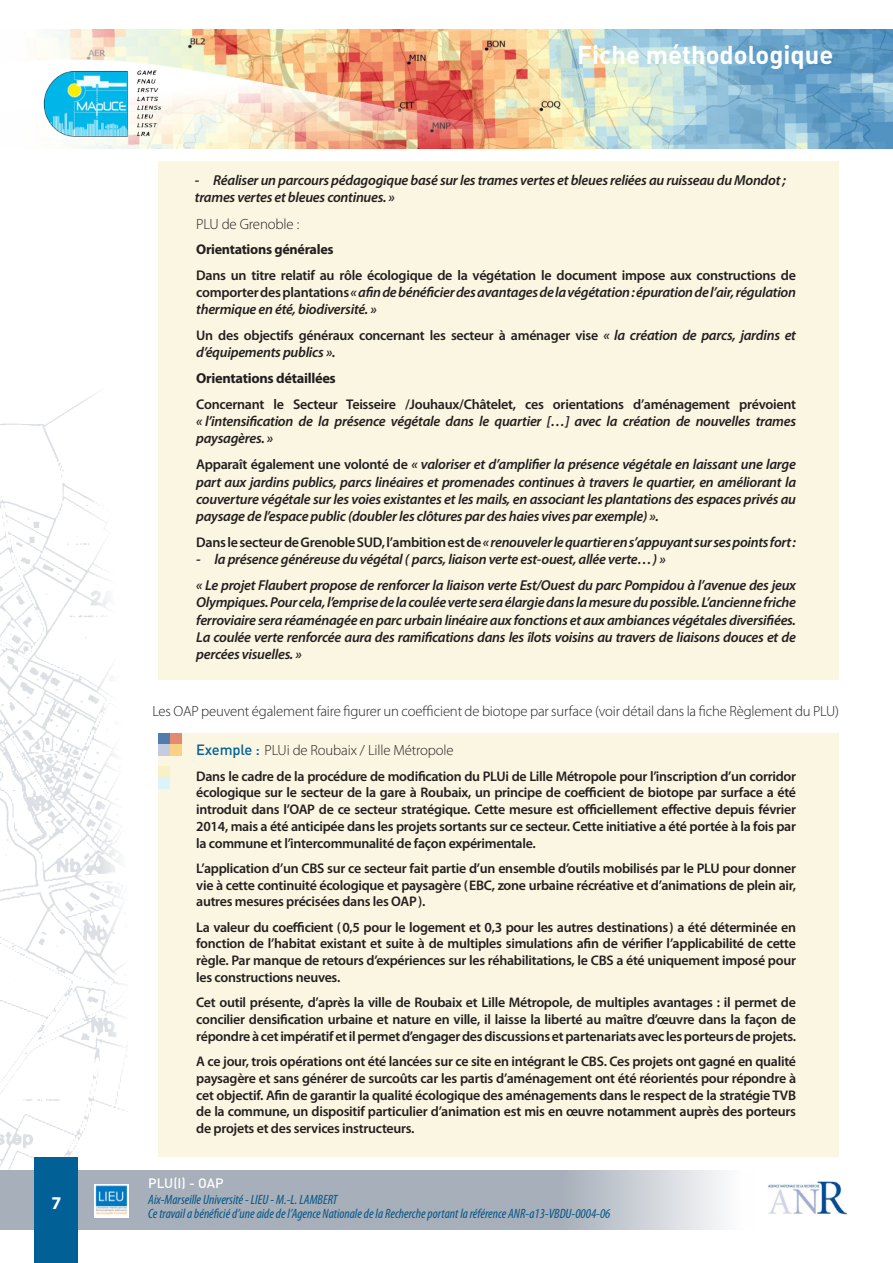
<style>
.page{position:relative;width:893px;height:1263px;background:#fff}
.page>*{position:absolute;margin:0;border:0;box-sizing:border-box;transform-origin:0 0}
.t1{font:25.5px "DIN Bold Alternate";color:#fff}
.t2{font:700 18px "Myriad";color:#fff}
.t3{font:300 14.85px "Myriad Pro";letter-spacing:-.01em;color:#231f20}
.t4{font:300 14.7px "Myriad Pro";letter-spacing:-.01em;color:#231f20}
.t5{font:italic 600 14.4px/17.2px "Myriad Pro";letter-spacing:-.02em;color:#231f20}
.t6{font:700 14.4px "Myriad Pro";letter-spacing:-.02em;color:#231f20}
.t7{font:600 14.1px "Myriad Pro";letter-spacing:-.02em;color:#231f20}
.t8{font:700 14.1px "Myriad Pro";letter-spacing:-.02em;color:#231f20}
.t9{font:600 13.95px/16.8px "Myriad Pro";letter-spacing:-.02em;color:#231f20;text-align:justify}
.t10{font:italic condensed 13.5px/13.5px "Myriad Pro";color:#015587}
.t11{font:500 13.5px "DIN";letter-spacing:-.005em;color:#fff}
.s1{font-style:normal;font-size:14.1px}
.s2{font-style:italic;font-size:14.4px}
.s3{font-family:"DIN";font-weight:500;color:#016096}
</style>
<div class="page">
<img style="left:0;top:391px;width:128px;height:779px">
<svg style="left:0;top:1170px;width:724px;height:60px;background:#b0b7c1"></svg>
<img style="left:33px;top:29px;width:859px;height:163px">
<div style="left:34px;top:1158px;width:44px;height:105px;background:#016096"></div>
<img style="left:94px;top:1184px;width:34px;height:34px">
<img style="left:768px;top:1181px;width:78px;height:33px">
<img style="left:41px;top:68px;width:125px;height:70px">
<div style="left:159px;top:162px;width:680px;height:518px;background:#fbf6e1"></div>
<div style="left:159px;top:733px;width:680px;height:424px;background:#fbf6e1"></div>
<div style="left:159px;top:733px;width:11px;height:11px;background:#527cab"></div>
<div style="left:159px;top:744px;width:11px;height:11px;background:#c3cce0"></div>
<div style="left:170px;top:733px;width:11px;height:11px;background:#e38b71"></div>
<div style="left:170px;top:744px;width:11px;height:11px;background:#f9d184"></div>
<div style="left:159px;top:766px;width:11px;height:11px;background:#f8f0c7"></div>
<div style="left:159px;top:777px;width:11px;height:11px;background:#dcf2fc"></div>
<p class="t2" style="left:51px;top:1194px;width:11px">7</p>
<h1 class="t1" style="left:577px;top:38px;width:258px">Fiche méthodologique</h1>
<p class="t5" style="left:195px;top:171px;width:592px">- Réaliser un parcours pédagogique basé sur les trames vertes et bleues reliées au ruisseau du Mondot ; trames vertes et bleues continues. »</p>
<p class="t3" style="left:196px;top:215px;width:105px">PLU de Grenoble :</p>
<p class="t8" style="left:196px;top:240px;width:139px">Orientations générales</p>
<p class="t7" style="left:196px;top:266px;width:601px">Dans un titre relatif au rôle écologique de la végétation le document impose aux constructions de</p>
<p class="t5" style="left:196px;top:283px;width:601px"><span class="s1">comporter des plantations</span> « afin de bénéficier des avantages de la végétation : épuration de l’air, régulation thermique en été, biodiversité. »</p>
<p class="t9" style="left:196px;top:327px;width:601px">Un des objectifs généraux concernant les secteur à aménager vise <span class="s2">« la création de parcs, jardins et</span></p>
<p class="t5" style="left:196px;top:344px;width:141px">d’équipements publics ».</p>
<p class="t6" style="left:196px;top:369px;width:141px">Orientations détaillées</p>
<p class="t7" style="left:196px;top:395px;width:601px">Concernant le Secteur Teisseire /Jouhaux/Châtelet, ces orientations d’aménagement prévoient</p>
<p class="t5" style="left:196px;top:412px;width:601px">« l’intensification de la présence végétale dans le quartier […] avec la création de nouvelles trames paysagères. »</p>
<p class="t5" style="left:196px;top:455px;width:601px;text-align:justify"><span class="s1">Apparaît également une volonté de</span> « valoriser et d’amplifier la présence végétale en laissant une large part aux jardins publics, parcs linéaires et promenades continues à travers le quartier, en améliorant la couverture végétale sur les voies existantes et les mails, en associant les plantations des espaces privés au paysage de l’espace public (doubler les clôtures par des haies vives par exemple) ».</p>
<p class="t5" style="left:196px;top:533px;width:601px"><span class="s1">Dans le secteur de Grenoble SUD, l’ambition est de</span> « renouveler le quartier en s’appuyant sur ses points fort:</p>
<p class="t5" style="left:196px;top:546px;width:601px;line-height:25.8px">- la présence généreuse du végétal ( parcs, liaison verte est-ouest, allée verte…) »<br>« Le projet Flaubert propose de renforcer la liaison verte Est/Ouest du parc Pompidou à l’avenue des jeux</p>
<p class="t5" style="left:196px;top:593px;width:601px;text-align:justify">Olympiques. Pour cela, l’emprise de la coulée verte sera élargie dans la mesure du possible. L’ancienne friche ferroviaire sera réaménagée en parc urbain linéaire aux fonctions et aux ambiances végétales diversifiées.<br>La coulée verte renforcée aura des ramifications dans les îlots voisins au travers de liaisons douces et de percées visuelles. »</p>
<p class="t4" style="left:152px;top:702px;width:688px">Les OAP peuvent également faire figurer un coefficient de biotope par surface (voir détail dans la fiche Règlement du PLU)</p>
<p class="t4" style="left:196px;top:741px;width:259px"><span class="s3">Exemple :</span> PLUi de Roubaix / Lille Métropole</p>
<p class="t9" style="left:196px;top:767px;width:601px">Dans le cadre de la procédure de modification du PLUi de Lille Métropole pour l’inscription d’un corridor écologique sur le secteur de la gare à Roubaix, un principe de coefficient de biotope par surface a été introduit dans l’OAP de ce secteur stratégique. Cette mesure est officiellement effective depuis février 2014, mais a été anticipée dans les projets sortants sur ce secteur. Cette initiative a été portée à la fois par la commune et l’intercommunalité de façon expérimentale.</p>
<p class="t9" style="left:196px;top:859px;width:601px">L’application d’un CBS sur ce secteur fait partie d’un ensemble d’outils mobilisés par le PLU pour donner vie à cette continuité écologique et paysagère (EBC, zone urbaine récréative et d’animations de plein air, autres mesures précisées dans les OAP).</p>
<p class="t9" style="left:196px;top:918px;width:601px">La valeur du coefficient (0,5 pour le logement et 0,3 pour les autres destinations) a été déterminée en fonction de l’habitat existant et suite à de multiples simulations afin de vérifier l’applicabilité de cette règle. Par manque de retours d’expériences sur les réhabilitations, le CBS a été uniquement imposé pour les constructions neuves.</p>
<p class="t9" style="left:196px;top:994px;width:601px">Cet outil présente, d’après la ville de Roubaix et Lille Métropole, de multiples avantages : il permet de concilier densification urbaine et nature en ville, il laisse la liberté au maître d’œuvre dans la façon de répondre à cet impératif et il permet d’engager des discussions et partenariats avec les porteurs de projets.</p>
<p class="t9" style="left:196px;top:1053px;width:601px">A ce jour, trois opérations ont été lancées sur ce site en intégrant le CBS. Ces projets ont gagné en qualité paysagère et sans générer de surcoûts car les partis d’aménagement ont été réorientés pour répondre à cet objectif. Afin de garantir la qualité écologique des aménagements dans le respect de la stratégie TVB de la commune, un dispositif particulier d’animation est mis en œuvre notamment auprès des porteurs de projets et des services instructeurs.</p>
<p class="t11" style="left:148px;top:1174px;width:77px">PLU(I) - OAP</p>
<p class="t10" style="left:148px;top:1193px;width:464px">Aix-Marseille Université - LIEU - M.-L. LAMBERT<br>Ce travail a bénéficié d’une aide de l’Agence Nationale de la Recherche portant la référence ANR-a13-VBDU-0004-06</p>
</div>
